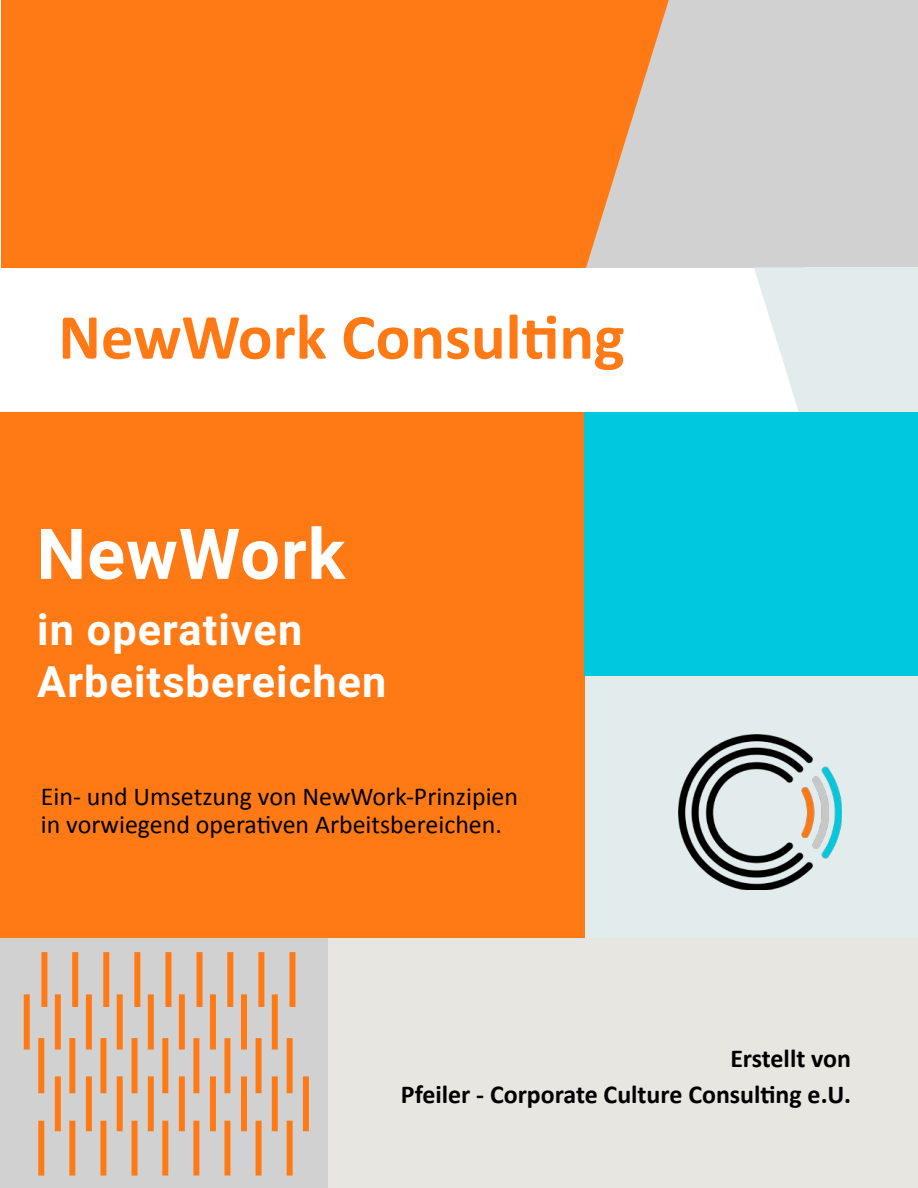
<style>
.page{position:relative;width:918px;height:1188px;background:#fff}
.page>*{position:absolute;margin:0;border:0;box-sizing:border-box;transform-origin:0 0}
.t1{font:700 70.2px "Roboto";letter-spacing:.015em;color:#fff}
.t2{font:700 64.8px "Calibri";color:#ff7915}
.t3{font:700 43.2px/51.9px "Roboto";letter-spacing:.025em;color:#fff}
.t4{font:25.95px/28px "Calibri";color:#000}
.t5{font:700 25.95px/35.7px "Calibri";color:#000;text-align:right}
</style>
<div class="page">
<div style="left:1px;top:0;width:917px;height:269px;background:#d1d1d1"></div>
<div style="left:1px;top:0;width:12px;height:268px;background:#ff7915"></div>
<div style="left:12px;top:0;width:565px;height:268px;background:#ff7915"></div>
<svg style="left:577px;top:0;width:92px;height:268px"></svg>
<div style="left:0;top:268px;width:918px;height:146px;background:#fff"></div>
<div style="left:805px;top:267px;width:113px;height:151px;background:#e2eced"></div>
<svg style="left:754px;top:267px;width:52px;height:146px"></svg>
<div style="left:0;top:412px;width:585px;height:528px;background:#ff7915"></div>
<div style="left:584px;top:413px;width:334px;height:263px;background:#00c8df"></div>
<div style="left:585px;top:676px;width:333px;height:264px;background:#e2eced"></div>
<div style="left:0;top:939px;width:332px;height:249px;background:#d1d1d1"></div>
<div style="left:328px;top:939px;width:590px;height:249px;background:#e7e6e1"></div>
<svg style="left:24px;top:952px;width:285px;height:224px"></svg>
<img style="left:679px;top:735px;width:162px;height:155px">
<h2 class="t2" style="left:58px;top:310px;width:568px">NewWork Consulti ng</h2>
<h1 class="t1" style="left:37px;top:514px;width:310px">NewWork</h1>
<h3 class="t3" style="left:37px;top:604px;width:351px">in operativen<br>Arbeitsbereichen</h3>
<p class="t4" style="left:41px;top:784px;width:479px">Ein- und Umsetzung von NewWork-Prinzipien in vorwiegend operativen Arbeitsbereichen.</p>
<p class="t5" style="left:401px;top:1043px;width:452px">Erstellt von<br>Pfeiler - Corporate Culture Consulting e.U.</p>
</div>
